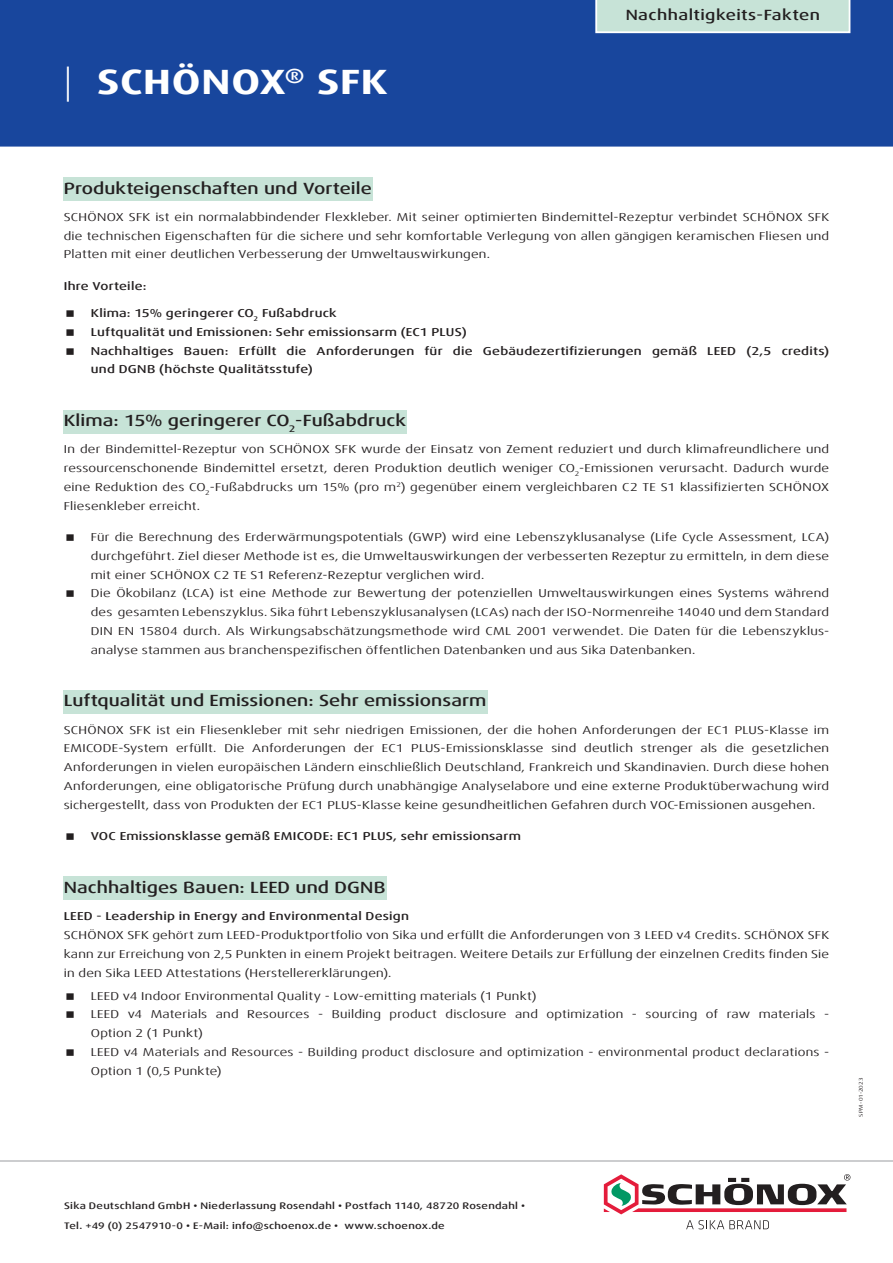
<style>
.page{position:relative;width:893px;height:1263px;background:#fff}
.page>*{position:absolute;margin:0;border:0;box-sizing:border-box;transform-origin:0 0}
.t1{font:700 expanded 35.1px "Dax Offc Pro";letter-spacing:.015em;color:#fff;scale:1.11 1}
.t2{font:500 expanded 16.2px "Dax Offc Pro";letter-spacing:.005em;color:#231f20;scale:1.11 1}
.t3{font:500 expanded 14.85px "Dax Offc Pro";letter-spacing:.03em;color:#231f20;scale:1.11 1}
.t4{font:expanded 11.55px/18.8px "Dax Offc Pro";letter-spacing:.015em;color:#231f20;text-align:justify;scale:1.11 1}
.t5{font:500 expanded 11.55px/18.8px "Dax Offc Pro";letter-spacing:.02em;color:#231f20;scale:1.11 1}
.t6{font:500 expanded 9.45px/19.5px "Dax Offc Pro";letter-spacing:.025em;color:#231f20;scale:1.11 1}
.t7{font:expanded 5.4px "Dax Offc Pro";letter-spacing:.01em;color:#231f20;scale:1.11 1}
.s1{font-weight:300}
</style>
<div class="page">
<div style="left:63px;top:177px;width:310px;height:23px;background:#c7e3d7"></div>
<div style="left:63px;top:410px;width:344px;height:23px;background:#c7e3d7"></div>
<div style="left:63px;top:690px;width:424px;height:23px;background:#c7e3d7"></div>
<div style="left:63px;top:877px;width:323px;height:23px;background:#c7e3d7"></div>
<div style="left:0;top:0;width:893px;height:149px;background:#18469d"></div>
<svg style="left:595px;top:0;width:255px;height:33px;background:#cae4d9"></svg>
<svg style="left:604px;top:1174px;width:246px;height:40px"></svg>
<svg style="left:686px;top:1220px;width:83px;height:9px"></svg>
<hr style="left:0;top:1160px;width:893px;height:2px;background:#bcbdc0">
<hr style="left:0;top:147px;width:893px;height:4px;background:#fff">
<h1 class="t1" style="left:64px;top:60px;width:293px"><span class="s1">|</span> SCHÖNOX<sup>®</sup> SFK</h1>
<p class="t3" style="left:626px;top:5px;width:177px">Nachhaltigkeits-Fakten</p>
<h2 class="t2" style="left:64px;top:178px;width:279px">Produkteigenschaften und Vorteile</h2>
<p class="t4" style="left:64px;top:208px;width:691px">SCHÖNOX SFK ist ein normalabbindender Flexkleber. Mit seiner optimierten Bindemittel-Rezeptur verbindet SCHÖNOX SFK die technischen Eigenschaften für die sichere und sehr komfortable Verlegung von allen gängigen keramischen Fliesen und Platten mit einer deutlichen Verbesserung der Umweltauswirkungen.</p>
<p class="t5" style="left:64px;top:277px;width:76px">Ihre Vorteile:</p>
<p class="t5" style="left:91px;top:304px;width:667px">Klima: 15% geringerer CO<sub>2</sub> Fußabdruck<br>Luftqualität und Emissionen: Sehr emissionsarm (EC1 PLUS)<br>Nachhaltiges Bauen: Erfüllt die Anforderungen für die Gebäudezertifizierungen gemäß LEED (2,5 credits) und DGNB (höchste Qualitätsstufe)</p>
<h2 class="t2" style="left:64px;top:410px;width:310px">Klima: 15% geringerer CO<sub>2</sub>-Fußabdruck</h2>
<p class="t4" style="left:64px;top:440px;width:691px">In der Bindemittel-Rezeptur von SCHÖNOX SFK wurde der Einsatz von Zement reduziert und durch klimafreundlichere und ressourcenschonende Bindemittel ersetzt, deren Produktion deutlich weniger CO<sub>2</sub>-Emissionen verursacht. Dadurch wurde eine Reduktion des CO<sub>2</sub>-Fußabdrucks um 15% (pro m<sup>2</sup>) gegenüber einem vergleichbaren C2 TE S1 klassifizierten SCHÖNOX Fliesenkleber erreicht.</p>
<p class="t4" style="left:91px;top:528px;width:667px;text-align:left">Für die Berechnung des Erderwärmungspotentials (GWP) wird eine Lebenszyklusanalyse (Life Cycle Assessment, LCA) durchgeführt. Ziel dieser Methode ist es, die Umweltauswirkungen der verbesserten Rezeptur zu ermitteln, in dem diese mit einer SCHÖNOX C2 TE S1 Referenz-Rezeptur verglichen wird.<br>Die Ökobilanz (LCA) ist eine Methode zur Bewertung der potenziellen Umweltauswirkungen eines Systems während des gesamten Lebenszyklus. Sika führt Lebenszyklusanalysen (LCAs) nach der ISO-Normenreihe 14040 und dem Standard DIN EN 15804 durch. Als Wirkungsabschätzungsmethode wird CML 2001 verwendet. Die Daten für die Lebenszyklus&shy;analyse stammen aus branchenspezifischen öffentlichen Datenbanken und aus Sika Datenbanken.</p>
<h2 class="t2" style="left:64px;top:690px;width:382px">Luftqualität und Emissionen: Sehr emissionsarm</h2>
<p class="t4" style="left:64px;top:720px;width:691px">SCHÖNOX SFK ist ein Fliesenkleber mit sehr niedrigen Emissionen, der die hohen Anforderungen der EC1 PLUS-Klasse im EMICODE-System erfüllt. Die Anforderungen der EC1 PLUS-Emissionsklasse sind deutlich strenger als die gesetzlichen Anforderungen in vielen europäischen Ländern einschließlich Deutschland, Frankreich und Skandinavien. Durch diese hohen Anforderungen, eine obligatorische Prüfung durch unabhängige Analyselabore und eine externe Produktüberwachung wird sichergestellt, dass von Produkten der EC1 PLUS-Klasse keine gesundheitlichen Gefahren durch VOC-Emissionen ausgehen.</p>
<p class="t5" style="left:91px;top:827px;width:389px">VOC Emissionsklasse gemäß EMICODE: EC1 PLUS, sehr emissionsarm</p>
<h2 class="t2" style="left:64px;top:877px;width:291px">Nachhaltiges Bauen: LEED und DGNB</h2>
<p class="t5" style="left:64px;top:907px;width:312px">LEED - Leadership in Energy and Environmental Design</p>
<p class="t4" style="left:64px;top:926px;width:691px">SCHÖNOX SFK gehört zum LEED-Produktportfolio von Sika und erfüllt die Anforderungen von 3 LEED v4 Credits. SCHÖNOX SFK kann zur Erreichung von 2,5 Punkten in einem Projekt beitragen. Weitere Details zur Erfüllung der einzelnen Credits finden Sie in den Sika LEED Attestations (Herstellererklärungen).</p>
<p class="t4" style="left:91px;top:986px;width:667px;text-align:left">LEED v4 Indoor Environmental Quality - Low-emitting materials (1 Punkt)<br>LEED v4 Materials and Resources - Building product disclosure and optimization - sourcing of raw materials - Option 2 (1 Punkt)<br>LEED v4 Materials and Resources - Building product disclosure and optimization - environmental product declarations - Option 1 (0,5 Punkte)</p>
<p class="t7" style="left:858px;top:1117px;width:37px;rotate:-90deg">SPM-01-2023</p>
<p class="t6" style="left:64px;top:1196px;width:417px">Sika Deutschland GmbH • Niederlassung Rosendahl • Postfach 1140, 48720 Rosendahl •<br>Tel. +49 (0) 2547910-0 • E-Mail: info@schoenox.de • www.schoenox.de</p>
</div>
